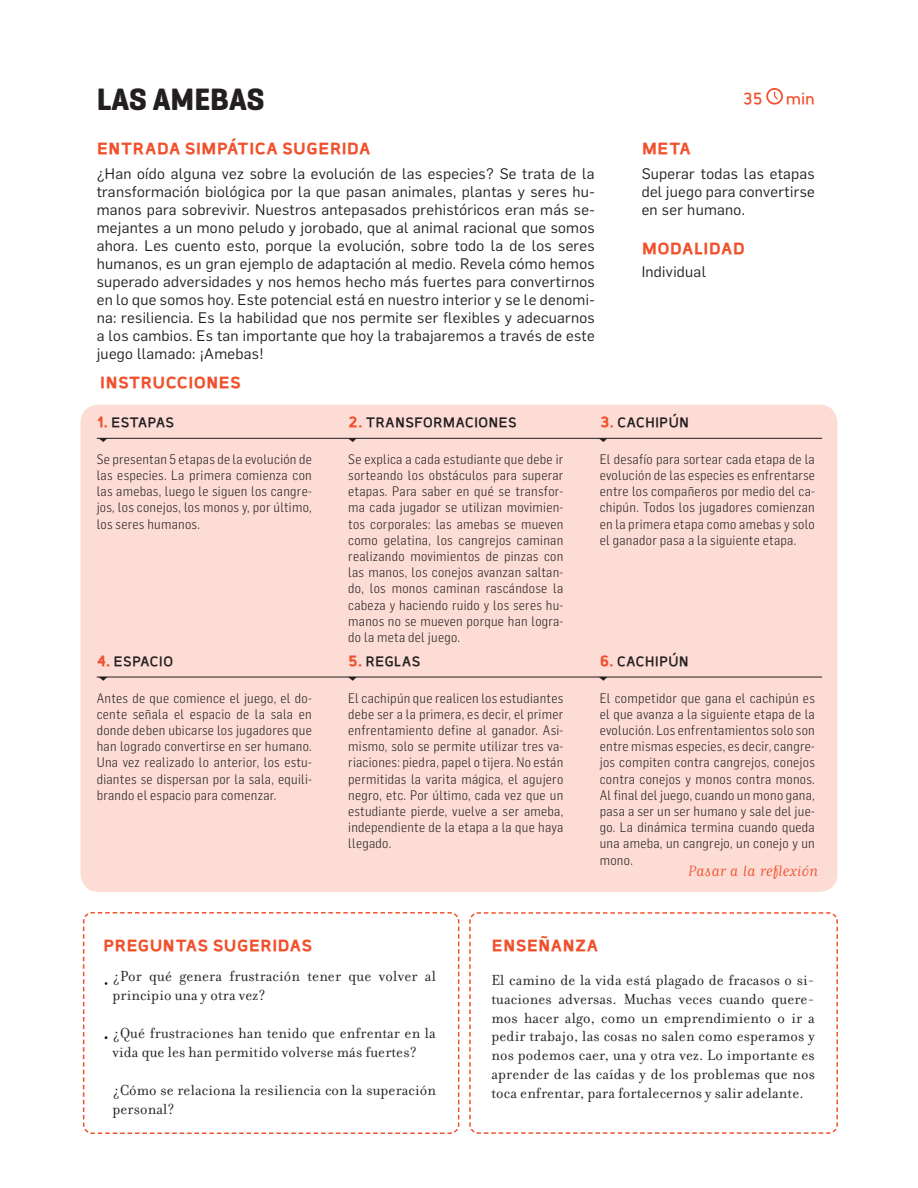
<style>
.page{position:relative;width:918px;height:1188px;background:#fff}
.page>*{position:absolute;margin:0;border:0;box-sizing:border-box;transform-origin:0 0}
.t1{font:700 31.5px "Geogrotesque";color:#231f20}
.t2{font:21px "Matrix Script";color:#f0512c}
.t3{font:900 19.5px "Hospital";letter-spacing:-.01em;color:#f0512c}
.t4{font:500 19.5px "Hospital";color:#f0512c}
.t5{font:700 16.5px "Hospital";color:#231f20}
.t6{font:15.75px/18.9px "Filosofia OT";letter-spacing:.01em;color:#231f20}
.t7{font:15px/18px "Flama";letter-spacing:.02em;color:#231f20}
.t8{font:300 13.5px/16.2px "Flama Semicondensed";letter-spacing:.02em;color:#231f20}
.s1{font-weight:900;font-size:18px;color:#f0512c}
</style>
<div class="page">
<svg style="left:82px;top:912px;width:378px;height:222px"></svg>
<svg style="left:469px;top:912px;width:369px;height:222px"></svg>
<svg style="left:766px;top:88px;width:17px;height:17px"></svg>
<div style="left:81px;top:405px;width:756px;height:487px;background:#fcdcd5;border-radius:18px"></div>
<hr style="left:97px;top:438px;width:725px;height:1px;background:#231f20">
<svg style="left:99px;top:438px;width:8px;height:4px"></svg>
<svg style="left:599px;top:438px;width:9px;height:4px"></svg>
<svg style="left:348px;top:438px;width:9px;height:4px"></svg>
<hr style="left:97px;top:677px;width:725px;height:1px;background:#231f20">
<svg style="left:99px;top:677px;width:8px;height:4px"></svg>
<svg style="left:599px;top:677px;width:9px;height:4px"></svg>
<svg style="left:348px;top:677px;width:9px;height:4px"></svg>
<p class="t1" style="left:97px;top:79px;width:169px">LAS AMEBAS</p>
<p class="t3" style="left:97px;top:138px;width:276px">ENTRADA SIMPÁTICA SUGERIDA</p>
<p class="t7" style="left:358px;top:163px;width:238px">ń de las especies? Se trata de la</p>
<p class="t7" style="left:97px;top:163px;width:271px">¿Han ́o ido alguna vez sobre la evolucio</p>
<p class="t7" style="left:97px;top:181px;width:96px">transformacio</p>
<p class="t7" style="left:183px;top:181px;width:56px">ń biolo</p>
<p class="t7" style="left:230px;top:181px;width:366px">́gica por la que pasan animales, plantas y seres hu-</p>
<p class="t7" style="left:97px;top:199px;width:372px">manos para sobrevivir. Nuestros antepasados prehisto</p>
<p class="t7" style="left:459px;top:199px;width:103px">́ricos eran ma</p>
<p class="t7" style="left:553px;top:199px;width:43px">ś se-</p>
<p class="t7" style="left:97px;top:217px;width:500px">mejantes a un mono peludo y jorobado, que al animal racional que somos</p>
<p class="t7" style="left:375px;top:235px;width:221px;text-indent:-278px">ahora. Les cuento esto, porque la evolucio<br>ń al medio. Revela ́c omo hemos</p>
<p class="t7" style="left:385px;top:235px;width:212px">,ń sobre todo la de los seres</p>
<p class="t7" style="left:97px;top:253px;width:288px">humanos, es un gran ejemplo de adaptacio</p>
<p class="t7" style="left:97px;top:271px;width:316px">superado adversidades y nos hemos hecho ma</p>
<p class="t7" style="left:97px;top:307px;width:500px">na: resiliencia. Es la habilidad que nos permite ser flexibles y adecuarnos</p>
<p class="t7" style="left:403px;top:271px;width:193px">ś fuertes para convertirnos</p>
<p class="t7" style="left:97px;top:289px;width:269px">en lo que somos hoy. Este potencial esta</p>
<p class="t7" style="left:357px;top:289px;width:239px">́ en nuestro interior y se le denomi-</p>
<p class="t7" style="left:97px;top:325px;width:439px">a los cambios. Es tan importante que hoy la trabajaremos a trave juego llamado ¡: Amebas!</p>
<p class="t7" style="left:527px;top:325px;width:69px">ś de este</p>
<p class="t3" style="left:100px;top:373px;width:143px">INSTRUCCIONES</p>
<p class="t4" style="left:743px;top:88px;width:21px">35</p>
<p class="t4" style="left:786px;top:88px;width:31px">min</p>
<p class="t3" style="left:642px;top:138px;width:51px">META</p>
<p class="t7" style="left:642px;top:163px;width:175px;text-align:justify">Superar todas las etapas del juego para convertirse en ser humano.</p>
<p class="t3" style="left:642px;top:238px;width:105px">MODALIDAD</p>
<p class="t7" style="left:642px;top:262px;width:66px">Individual</p>
<p class="t5" style="left:97px;top:414px;width:79px"><span class="s1">1.</span> ESTAPAS</p>
<p class="t5" style="left:348px;top:414px;width:170px"><span class="s1">2.</span> TRANSFORMACIONES</p>
<p class="t5" style="left:600px;top:414px;width:91px"><span class="s1">3.</span> CACHIPÚN</p>
<p class="t8" style="left:97px;top:450px;width:217px">Se presentan 5 etapas de la evolucio<br>las especies. La primera comienza con</p>
<p class="t8" style="left:97px;top:499px;width:217px">jos, los conejos, los monos ,y por ́ultimo,</p>
<p class="t8" style="left:283px;top:450px;width:30px">ń de</p>
<p class="t8" style="left:97px;top:483px;width:217px">las amebas, luego le siguen los cangre-</p>
<p class="t8" style="left:97px;top:515px;width:105px">los seres humanos.</p>
<p class="t8" style="left:348px;top:450px;width:217px;text-align:right">Se explica a cada estudiante que debe ir ́culos para superar</p>
<p class="t8" style="left:348px;top:467px;width:112px">sorteando los obsta</p>
<p class="t8" style="left:348px;top:515px;width:217px">tos corporales: las amebas se mueven</p>
<p class="t8" style="left:488px;top:483px;width:77px">́ se transfor-</p>
<p class="t8" style="left:348px;top:483px;width:147px">etapas. Para saber en que</p>
<p class="t8" style="left:348px;top:531px;width:217px">como gelatina, los cangrejos caminan realizando movimientos de pinzas con</p>
<p class="t8" style="left:509px;top:580px;width:56px">́ndose la</p>
<p class="t8" style="left:348px;top:499px;width:217px">ma cada jugador se utilizan movimien-</p>
<p class="t8" style="left:348px;top:564px;width:217px">las manos, los conejos avanzan saltan-</p>
<p class="t8" style="left:348px;top:580px;width:168px">do, los monos caminan rasca</p>
<p class="t8" style="left:638px;top:450px;width:178px;text-indent:-38px">El desafi<br>ń de las especies es enfrentarse</p>
<p class="t8" style="left:643px;top:450px;width:173px">ó para sortear cada etapa de la</p>
<p class="t8" style="left:600px;top:467px;width:46px">evolucio</p>
<p class="t8" style="left:623px;top:499px;width:194px">.ń Todos los jugadores comienzan</p>
<p class="t8" style="left:600px;top:483px;width:96px">entre los compan</p>
<p class="t8" style="left:600px;top:515px;width:217px">en la primera etapa como amebas y solo el ganador pasa laa siguiente etapa.</p>
<p class="t8" style="left:688px;top:483px;width:129px">̃eros por medio del ca-</p>
<p class="t8" style="left:600px;top:499px;width:31px">chipu</p>
<p class="t8" style="left:348px;top:596px;width:217px">cabeza y haciendo ruido y los seres hu-</p>
<p class="t8" style="left:348px;top:612px;width:217px">manos no se mueven porque han logra-</p>
<p class="t8" style="left:348px;top:629px;width:113px">do la meta del juego.</p>
<p class="t5" style="left:97px;top:652px;width:78px"><span class="s1">4.</span> ESPACIO</p>
<p class="t5" style="left:348px;top:652px;width:74px"><span class="s1">5.</span> REGLAS</p>
<p class="t5" style="left:600px;top:652px;width:91px"><span class="s1">6.</span> CACHIPÚN</p>
<p class="t8" style="left:97px;top:689px;width:217px">Antes de que comience el juego, el do-</p>
<p class="t8" style="left:97px;top:722px;width:217px">donde deben ubicarse los jugadores que han logrado convertirse en ser humano.</p>
<p class="t8" style="left:97px;top:786px;width:181px">brando el espacio para comenzar.</p>
<p class="t8" style="left:145px;top:705px;width:168px">̃ala el espacio de la sala en</p>
<p class="t8" style="left:97px;top:705px;width:56px">cente sen</p>
<p class="t8" style="left:97px;top:754px;width:217px">Una vez realizado lo anterior, los estu-</p>
<p class="t8" style="left:97px;top:770px;width:217px">diantes se dispersan por la sala, equili-</p>
<p class="t8" style="left:348px;top:689px;width:217px">El cachipu<br>debe ser laa primera, es decir, el primer</p>
<p class="t8" style="left:550px;top:754px;width:15px">ń</p>
<p class="t8" style="left:397px;top:689px;width:168px">ń que realicen los estudiantes</p>
<p class="t8" style="left:348px;top:722px;width:217px">enfrentamiento define al ganador. Asi-</p>
<p class="t8" style="left:472px;top:770px;width:93px">́gica, el agujero</p>
<p class="t8" style="left:348px;top:738px;width:217px">mismo, solo se permite utilizar tres va-</p>
<p class="t8" style="left:348px;top:754px;width:210px">riaciones: piedra, papel o tijera. No esta</p>
<p class="t8" style="left:348px;top:770px;width:217px">permitidas la varita ma<br>negro, etc. Por ́ultimo, cada vez que un estudiante pierde, vuelve a ser ameba, independiente de la etapa laa que haya llegado.</p>
<p class="t8" style="left:600px;top:689px;width:194px">El competidor que gana el cachipu</p>
<p class="t8" style="left:600px;top:705px;width:217px">el que avanza laa siguiente etapa de la</p>
<p class="t8" style="left:638px;top:722px;width:178px">.ń Los enfrentamientos solo son</p>
<p class="t8" style="left:785px;top:689px;width:31px">ń es</p>
<p class="t8" style="left:600px;top:722px;width:46px">evolucio</p>
<p class="t8" style="left:600px;top:754px;width:217px">jos compiten contra cangrejos, conejos</p>
<p class="t8" style="left:600px;top:738px;width:217px">entre mismas especies, es decir, cangre-</p>
<p class="t8" style="left:600px;top:770px;width:217px">contra conejos y monos contra monos.<br>Al final del juego, cuando un mono gana,</p>
<p class="t8" style="left:654px;top:819px;width:162px">́mica termina cuando queda</p>
<p class="t8" style="left:600px;top:803px;width:217px">pasa a ser un ser humano y sale del jue-</p>
<p class="t8" style="left:600px;top:835px;width:217px">una ameba, un cangrejo, un conejo y un mono.</p>
<p class="t8" style="left:600px;top:819px;width:62px">go. La dina</p>
<p class="t2" style="left:688px;top:862px;width:131px">Pasar laa reflexión</p>
<p class="t3" style="left:103px;top:935px;width:211px">PREGUNTAS SUGERIDAS</p>
<p class="t3" style="left:492px;top:935px;width:109px">ENSEÑANZA</p>
<p class="t6" style="left:230px;top:967px;width:63px">frustracio</p>
<p class="t6" style="left:379px;top:967px;width:40px">volver</p>
<p class="t6" style="left:425px;top:967px;width:12px">al</p>
<p class="t6" style="left:113px;top:967px;width:155px">¿Por<br>principio una y otra vez?</p>
<p class="t6" style="left:138px;top:1024px;width:299px">́ frustraciones han tenido que enfrentar en la</p>
<p class="t6" style="left:149px;top:967px;width:24px">que</p>
<p class="t6" style="left:165px;top:967px;width:8px">́</p>
<p class="t6" style="left:284px;top:967px;width:18px">ń</p>
<p class="t6" style="left:308px;top:967px;width:35px">tener</p>
<p class="t6" style="left:180px;top:967px;width:44px">genera</p>
<p class="t6" style="left:349px;top:967px;width:24px">que</p>
<p class="t6" style="left:113px;top:1024px;width:34px">¿Que</p>
<p class="t6" style="left:349px;top:1043px;width:69px">ś fuertes?</p>
<p class="t6" style="left:113px;top:1043px;width:245px">vida que les han permitido volverse ma</p>
<p class="t6" style="left:113px;top:1081px;width:316px">¿ ́C omo se relaciona la resiliencia con la superacio personal?</p>
<p class="t6" style="left:420px;top:1081px;width:18px">ń</p>
<p class="t6" style="left:644px;top:971px;width:172px">́ plagado de fracasos o si-</p>
<p class="t6" style="left:492px;top:971px;width:161px">El camino de la vida esta</p>
<p class="t6" style="left:492px;top:989px;width:325px">tuaciones adversas. Muchas veces cuando quere-</p>
<p class="t6" style="left:492px;top:1008px;width:325px">mos hacer algo, como un emprendimiento o ir a</p>
<p class="t6" style="left:492px;top:1027px;width:325px;text-align:right">pedir trabajo, las cosas no salen como esperamos y nos podemos caer, una y otra vez. Lo importante es ́das y de los problemas que nos</p>
<p class="t6" style="left:492px;top:1065px;width:314px">aprender de las cai<br>toca enfrentar, para fortalecernos y salir adelante.</p>
</div>
